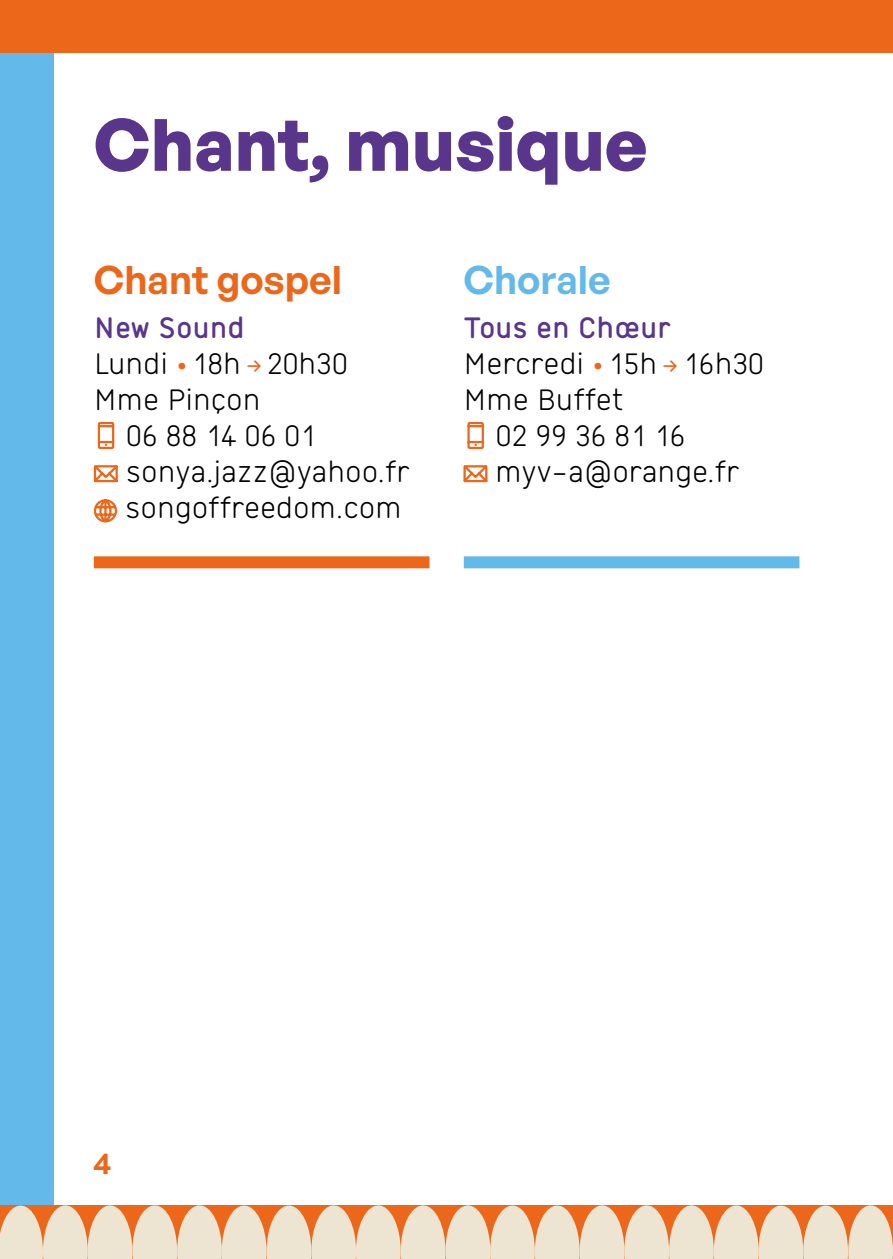
<style>
.page{position:relative;width:893px;height:1259px;background:#fff}
.page>*{position:absolute;margin:0;border:0;box-sizing:border-box;transform-origin:0 0}
.t1{font:700 72px "General Sans";color:#59358c}
.t2{font:600 39px "General Sans";color:#ec671a}
.t3{font:600 39px "General Sans";color:#63b9e9}
.t4{font:31.5px/36px "Citedia";color:#000}
.t5{font:700 31.5px "Citedia";color:#59358c}
.t6{font:600 30px "General Sans";color:#ec671a}
.s1{font-weight:700;color:#59358c}
.s2{color:#ec671a}
</style>
<div class="page">
<div style="left:0;top:0;width:54px;height:1259px;background:#63b9e9"></div>
<div style="left:0;top:0;width:893px;height:52px;background:#ec671a"></div>
<svg style="left:0;top:1205px;width:893px;height:54px;background:#ecccad"></svg>
<svg style="left:97px;top:421px;width:18px;height:28px"></svg>
<svg style="left:93px;top:465px;width:25px;height:18px"></svg>
<svg style="left:93px;top:499px;width:25px;height:24px"></svg>
<svg style="left:467px;top:421px;width:17px;height:28px"></svg>
<svg style="left:463px;top:465px;width:25px;height:18px"></svg>
<div style="left:94px;top:556px;width:335px;height:12px;background:#ec671a"></div>
<div style="left:464px;top:556px;width:335px;height:12px;background:#63b9e9"></div>
<h1 class="t1" style="left:94px;top:98px;width:555px">Chant, musique</h1>
<p class="t2" style="left:94px;top:254px;width:250px">Chant gospel</p>
<p class="t4" style="left:94px;top:310px;width:255px"><span class="s1">New Sound<br></span>Lundi <span class="s2">•</span>18h<span class="s2">→</span>20h30<br>Mme Pinçon</p>
<p class="t4" style="left:125px;top:418px;width:287px">06 88 14 06 01 sonya.jazz@yahoo.fr songoffreedom.com</p>
<p class="t3" style="left:463px;top:254px;width:149px">Chorale</p>
<p class="t5" style="left:463px;top:309px;width:209px">Tous en Chœur</p>
<p class="t4" style="left:463px;top:346px;width:302px">Mercredi <span class="s2">•</span> 15h<span class="s2">→</span>16h30</p>
<p class="t4" style="left:463px;top:382px;width:161px">Mme Buffet</p>
<p class="t4" style="left:496px;top:418px;width:191px">02 99 36 81 16</p>
<p class="t4" style="left:495px;top:454px;width:246px">myv-a@orange.fr</p>
<p class="t6" style="left:94px;top:1143px;width:19px">4</p>
</div>
